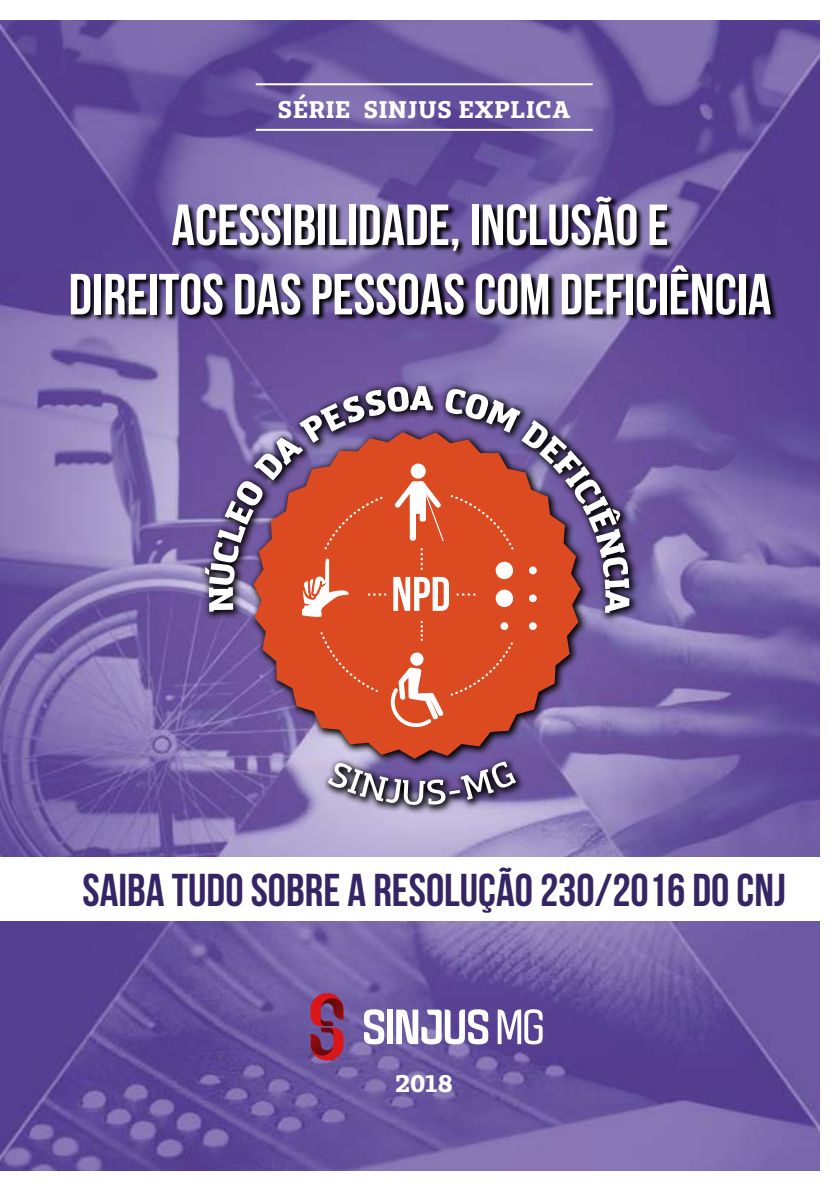
<style>
.page{position:relative;width:840px;height:1191px;background:#fff}
.page>*{position:absolute;margin:0;border:0;box-sizing:border-box;transform-origin:0 0}
.t1{font:700 57.8px/69.4px "Bebas Neue";color:#fff;text-align:center}
.t2{font:700 46px "Bebas Neue";color:#352564}
.t3{font:700 24px "Unimed Slab";letter-spacing:.05em;color:#fff}
</style>
<div class="page">
<img style="left:0;top:21px;width:818px;height:1149px">
<div style="left:0;top:857px;width:839px;height:64px;background:#fff"></div>
<svg style="left:199px;top:380px;width:440px;height:435px;background:#8371af"></svg>
<svg style="left:253px;top:727px;width:327px;height:31px;background:#9b6077"></svg>
<svg style="left:327px;top:761px;width:189px;height:44px"></svg>
<svg style="left:205px;top:386px;width:424px;height:341px;background:#ae5f64"></svg>
<svg style="left:71px;top:195px;width:705px;height:126px;background:#4f4174"></svg>
<hr style="left:255px;top:129px;width:337px;height:2px;background:#fff">
<hr style="left:255px;top:83px;width:337px;height:2px;background:#fff">
<svg style="left:364px;top:1009px;width:20px;height:35px"></svg>
<svg style="left:396px;top:1009px;width:92px;height:35px"></svg>
<div style="left:387px;top:1009px;width:6px;height:35px;background:#fff"></div>
<svg style="left:497px;top:1009px;width:45px;height:35px"></svg>
<svg style="left:310px;top:993px;width:33px;height:67px;background:#932f4e"></svg>
<p class="t3" style="left:278px;top:94px;width:294px">SÉRIE SINJUS EXPLICA</p>
<p class="t1" style="left:68px;top:190px;width:704px">ACESSIBILIDADE, INCLUSÃO E<br>DIREITOS DAS PESSOAS COM DEFICIÊNCIA</p>
<p class="t2" style="left:82px;top:865px;width:704px">SAIBA TUDO SOBRE A RESOLUÇÃO 230/2016 DO CNJ</p>
<p class="t3" style="left:395px;top:1068px;width:58px">2018</p>
</div>
